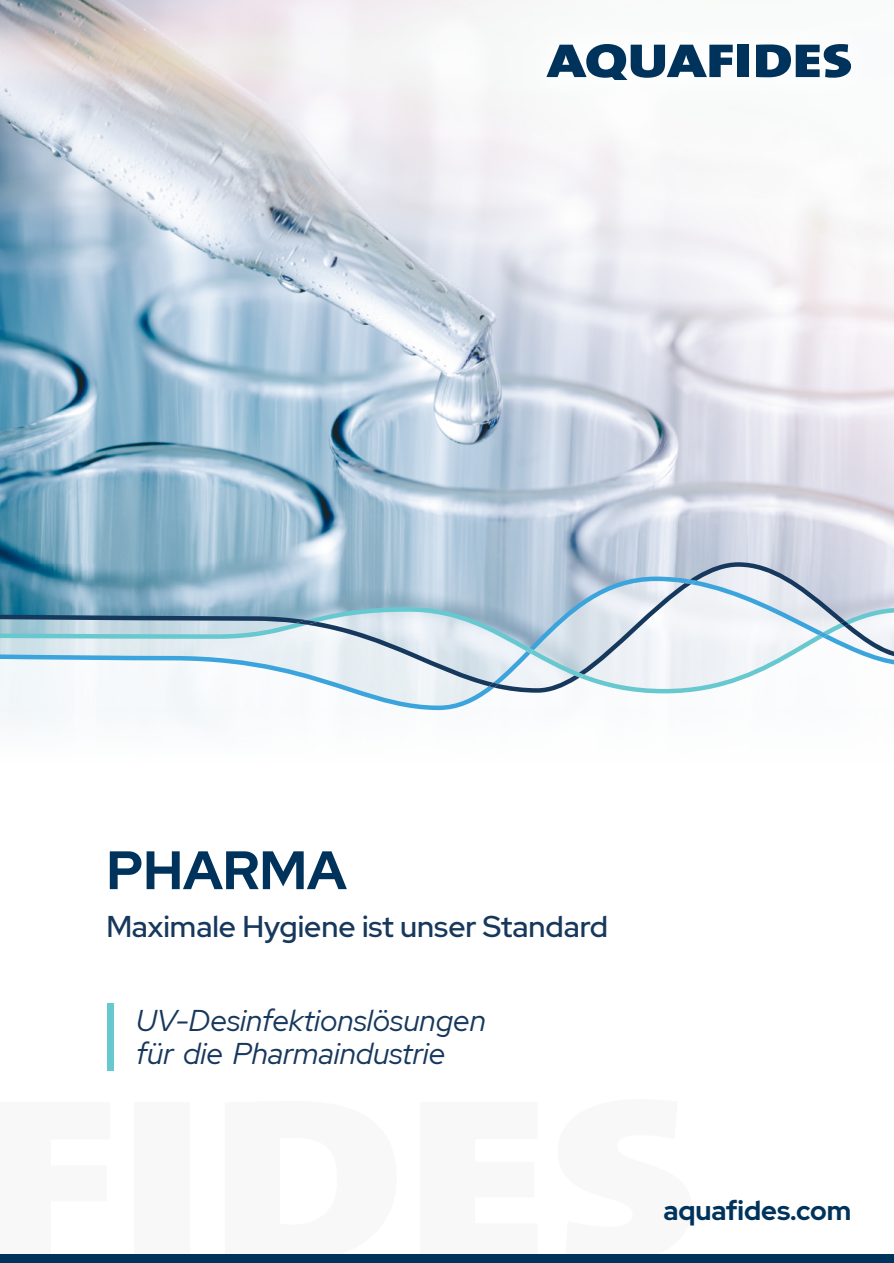
<style>
.page{position:relative;width:894px;height:1263px;background:#fff}
.page>*{position:absolute;margin:0;border:0;box-sizing:border-box;transform-origin:0 0}
.t1{font:700 54px "Red Hat Display";color:#00335c}
.t2{font:italic 30px/33px "Red Hat Display";color:#17385d}
.t3{font:500 30px "Red Hat Display";color:#17385d}
.t4{font:700 27px "Red Hat Display";color:#00335c}
</style>
<div class="page">
<img style="left:0;top:0;width:893px;height:562px">
<svg style="left:0;top:562px;width:893px;height:148px"></svg>
<div style="left:134px;top:1102px;width:55px;height:159px;background:#f8f8f8"></div>
<div style="left:0;top:1254px;width:893px;height:9px;background:#00335c"></div>
<div style="left:108px;top:1003px;width:6px;height:67px;background:#67c9cf"></div>
<img style="left:517px;top:12px;width:363px;height:99px">
<div style="left:737px;top:45px;width:11px;height:32px;background:#00335c"></div>
<svg style="left:755px;top:44px;width:95px;height:34px"></svg>
<svg style="left:546px;top:44px;width:186px;height:36px"></svg>
<h1 class="t1" style="left:106px;top:834px;width:242px">PHARMA</h1>
<p class="t3" style="left:106px;top:907px;width:503px">Maximale Hygiene ist unser Standard</p>
<p class="t2" style="left:136px;top:1003px;width:351px">UV-Desinfektionslösungen für die Pharmaindustrie</p>
<p class="t4" style="left:663px;top:1193px;width:189px">aquafides.com</p>
</div>
